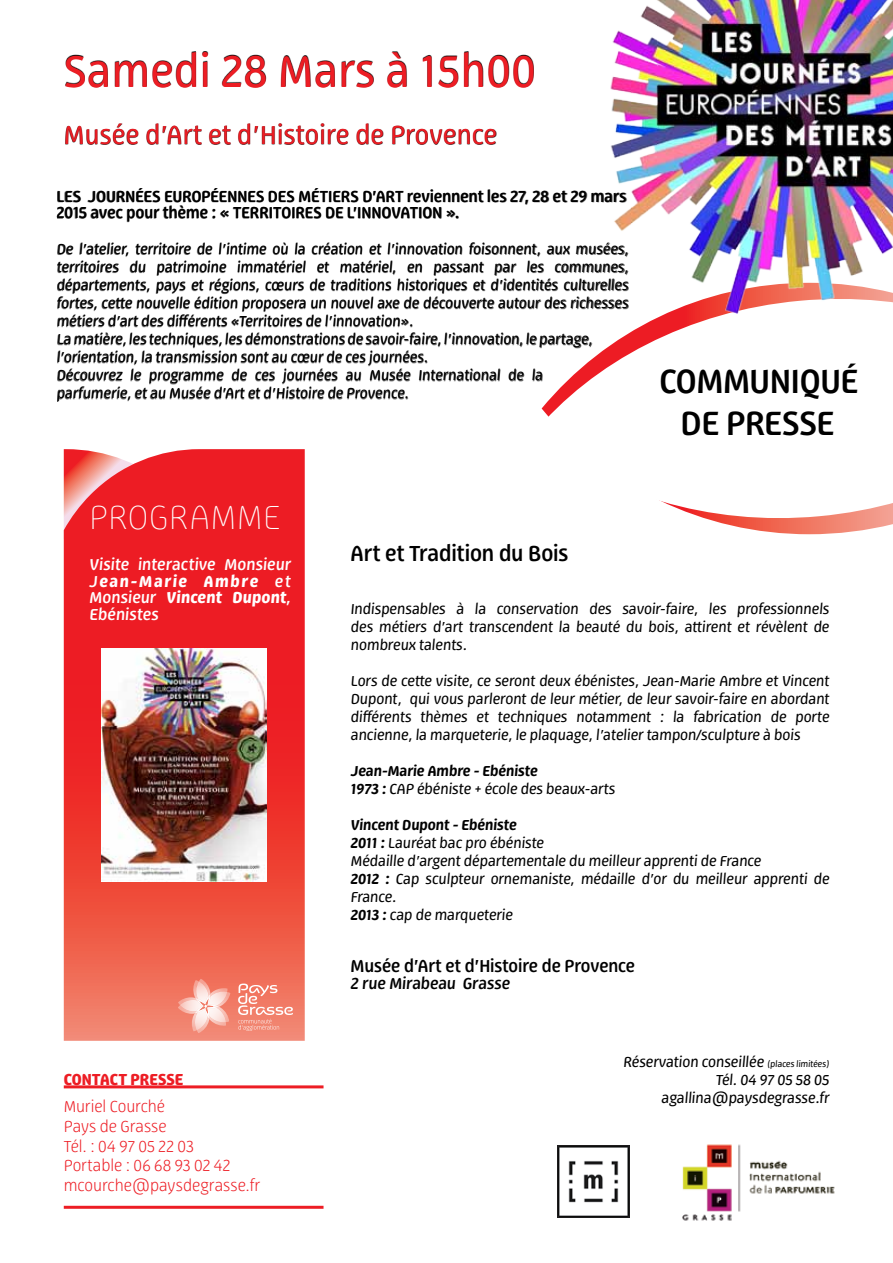
<style>
.page{position:relative;width:893px;height:1263px;background:#fff}
.page>*{position:absolute;margin:0;border:0;box-sizing:border-box;transform-origin:0 0}
.t1{font:45.9px "Progressiva";letter-spacing:.01em;color:#ed1d24}
.t2{font:500 34.8px/41.8px "Progressiva";letter-spacing:-.01em;color:#000;text-align:center}
.t3{font:100 34.5px "Progressiva";letter-spacing:.015em;color:#fff}
.t4{font:27px "Progressiva";letter-spacing:.01em;color:#ed1d24}
.t5{font:500 22.5px "Progressiva";color:#000}
.t6{font:500 18px "Progressiva";letter-spacing:-.005em;color:#000}
.t7{font:500 16.5px/16.5px "Progressiva";color:#000}
.t8{font:300 16.5px/19.8px "Progressiva";color:#ed1d24}
.t9{font:500 16.5px/16.5px "Progressiva";color:#fff;text-align:justify}
.t10{font:700 16.5px "Progressiva";color:#ed1d24}
.t11{font:15px/18px "Progressiva";letter-spacing:-.005em;color:#000}
.s1{font-weight:700}
.s2{font-weight:600}
.s3{font-size:9px}
</style>
<div class="page">
<hr style="left:64px;top:1085px;width:260px;height:3px;background:#ed1d24">
<hr style="left:64px;top:1206px;width:260px;height:3px;background:#ed1d24">
<svg style="left:64px;top:449px;width:241px;height:592px;background:#ee3d3a"></svg>
<svg style="left:734px;top:526px;width:151px;height:8px"></svg>
<svg style="left:541px;top:326px;width:352px;height:200px"></svg>
<div style="left:57px;top:188px;width:571px;height:213px;background:#000;opacity:.75"></div>
<img style="left:579px;top:0;width:314px;height:326px">
<svg style="left:238px;top:983px;width:55px;height:48px;background:#f39483"></svg>
<svg style="left:178px;top:979px;width:52px;height:54px;background:#f5ab9e"></svg>
<svg style="left:65px;top:52px;width:469px;height:93px"></svg>
<img style="left:683px;top:1144px;width:152px;height:77px">
<img style="left:557px;top:1146px;width:72px;height:72px">
<img style="left:102px;top:648px;width:165px;height:233px">
<h1 class="t1" style="left:64px;top:44px;width:473px">Samedi 28 Mars à 15h00</h1>
<h3 class="t4" style="left:64px;top:119px;width:435px">Musée d’Art et d’Histoire de Provence</h3>
<p class="t7" style="left:57px;top:188px;width:571px">Les Journées Européennes des Métiers d’Art reviennent les 27, 28 et 29 mars<br>2015 avec pour thème : « TERRITOIRES</p>
<p class="t7" style="left:325px;top:204px;width:42px">DE L’INNO</p>
<p class="t7" style="left:391px;top:204px;width:28px">VATION</p>
<p class="t7" style="left:446px;top:204px;width:15px">».</p>
<p class="t11" style="left:57px;top:240px;width:575px">De l’atelier, territoire de l’intime où la création et l’innovation foisonnent, aux musées, territoires du patrimoine immatériel et matériel, en passant par les communes, départements, pays et régions, cœurs de traditions historiques et d’identités culturelles fortes, cette nouvelle édition proposera un nouvel axe de découverte autour des richesses métiers d’art des différents «Territoires de l’innovation».<br>La matière, les techniques, les démonstrations de savoir-faire, l’innovation, le partage, l’orientation, la transmission sont au cœur de ces journées.<br>Découvrez le programme de ces journées au Musée International de la<br>parfumerie, et au Musée d’Art et d’Histoire de Provence.</p>
<h2 class="t2" style="left:660px;top:360px;width:200px">Communiqué de Presse</h2>
<h3 class="t3" style="left:89px;top:497px;width:192px">PROGRAMME</h3>
<p class="t9" style="left:89px;top:556px;width:204px">Visite interactive Monsieur J<span class="s1">ean-Marie Ambre</span> et Monsieur <span class="s1">Vincent Dupont</span>, Ebénistes</p>
<p class="t10" style="left:64px;top:1070px;width:121px">CONTACT PRESSE</p>
<p class="t8" style="left:64px;top:1096px;width:198px">Muriel Courché<br>Pays de Grasse<br>Tél. : 04 97 05 22 03<br>Portable : 06 68 93 02 42 mcourche@paysdegrasse.fr</p>
<h3 class="t5" style="left:351px;top:540px;width:219px">Art et Tradition du Bois</h3>
<p class="t11" style="left:351px;top:599px;width:482px;text-align:justify">Indispensables à la conservation des savoir-faire, les professionnels des métiers d’art transcendent la beauté du bois, attirent et révèlent de nombreux talents.</p>
<p class="t11" style="left:351px;top:671px;width:482px;text-align:justify">Lors de cette visite, ce seront deux ébénistes, Jean-Marie Ambre et Vincent Dupont, qui vous parleront de leur métier, de leur savoir-faire en abordant différents thèmes et techniques notamment : la fabrication de porte ancienne, la marqueterie, le plaquage, l’atelier tampon/sculpture à bois</p>
<p class="t11" style="left:351px;top:761px;width:267px"><span class="s2">Jean-Marie Ambre - Ebéniste<br>1973 :</span> CAP ébéniste + école des beaux-arts</p>
<p class="t11" style="left:351px;top:815px;width:482px"><span class="s2">Vincent Dupont - Ebéniste<br>2011 :</span> Lauréat bac pro ébéniste<br>Médaille d’argent départementale du meilleur apprenti de France<br><span class="s2">2012 :</span> Cap sculpteur ornemaniste, médaille d’or du meilleur apprenti de France.<br><span class="s2">2013 :</span> cap de marqueterie</p>
<p class="t6" style="left:351px;top:955px;width:286px">Musée d’Art et d’Histoire de Provence</p>
<p class="t7" style="left:351px;top:974px;width:163px">2 rue Mirabeau Grasse</p>
<p class="t11" style="left:623px;top:1053px;width:209px;text-align:right">Réservation conseillée <span class="s3">(places limitées)<br></span>Tél. 04 97 05 58 05 agallina@paysdegrasse.fr</p>
</div>
